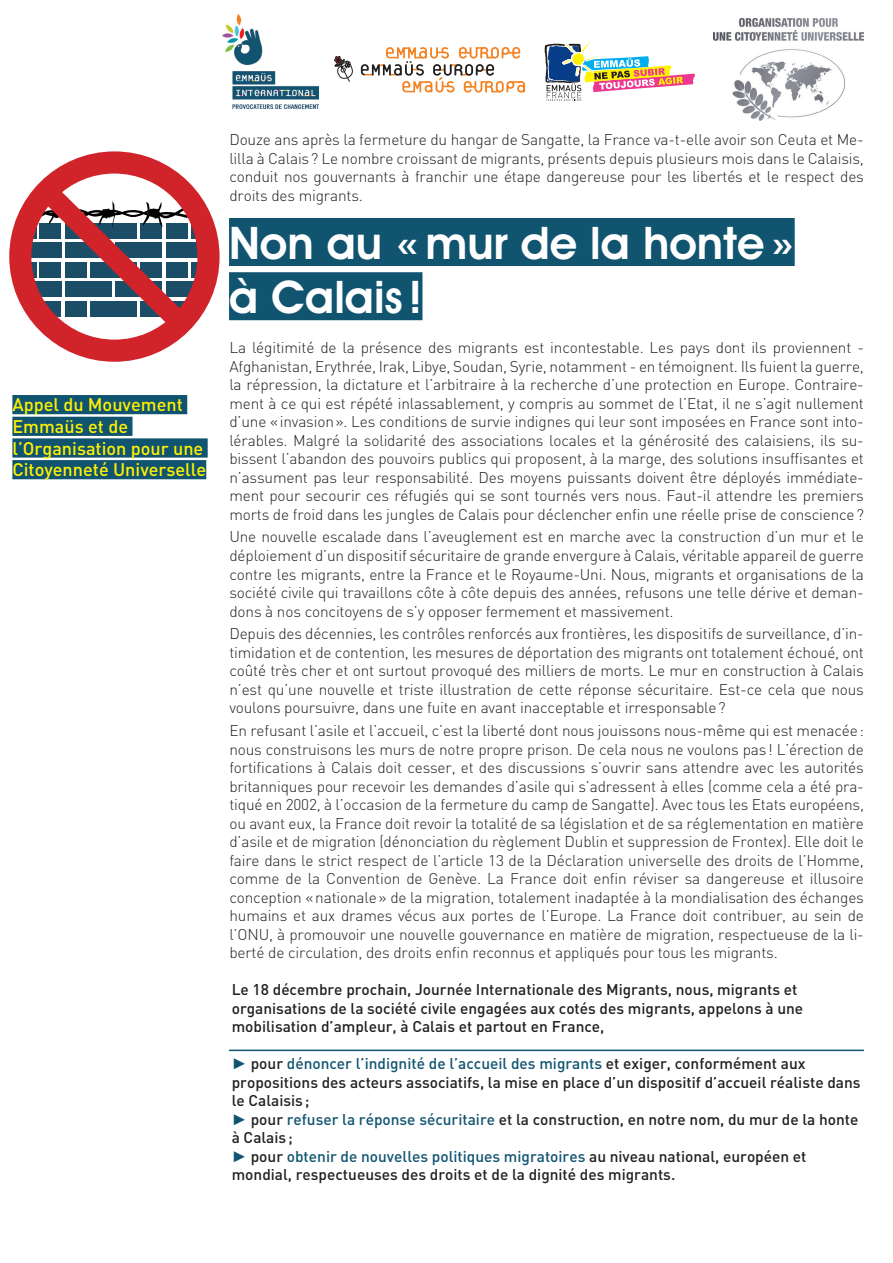
<style>
.page{position:relative;width:893px;height:1263px;background:#fff}
.page>*{position:absolute;margin:0;border:0;box-sizing:border-box;transform-origin:0 0}
.t1{font:600 45.15px/54.2px "Avant Garde IT Cby BT";color:#fff}
.t2{font:500 18px/21.8px "DIN";color:#fff101}
.t3{font:300 15.45px/18.5px "DIN";letter-spacing:-.01em;color:#231f20;text-align:justify}
.t4{font:500 15.45px/18.5px "DIN";color:#231f20}
.s1{font-family:"Arial";font-weight:400;color:#115470}
.s2{color:#115470}
</style>
<div class="page">
<div style="left:9px;top:151px;width:211px;height:211px;border:22px solid #d1232a;border-radius:50%"></div>
<svg style="left:18px;top:162px;width:191px;height:189px"></svg>
<div style="left:229px;top:218px;width:566px;height:48px;background:#115470"></div>
<div style="left:229px;top:272px;width:193px;height:48px;background:#115470"></div>
<div style="left:12px;top:395px;width:175px;height:19px;background:#115470"></div>
<div style="left:12px;top:417px;width:121px;height:19px;background:#115470"></div>
<div style="left:12px;top:438px;width:196px;height:20px;background:#115470"></div>
<div style="left:12px;top:460px;width:194px;height:19px;background:#115470"></div>
<img style="left:223px;top:14px;width:95px;height:95px">
<svg style="left:334px;top:47px;width:191px;height:46px"></svg>
<svg style="left:544px;top:41px;width:151px;height:60px"></svg>
<img style="left:713px;top:18px;width:151px;height:102px">
<hr style="left:229px;top:1049px;width:635px;height:2px;background:#115470">
<p class="t2" style="left:12px;top:393px;width:195px">Appel du Mouvement<br>Emmaüs et de l’Organisation pour une<br>Citoyenneté Universelle</p>
<p class="t3" style="left:229px;top:130px;width:636px">Douze ans après la fermeture du hangar de Sangatte, la France va-t-elle avoir son Ceuta et Me&shy;lilla à Calais? Le nombre croissant de migrants, présents depuis plusieurs mois dans le Calaisis, conduit nos gouvernants à franchir une étape dangereuse pour les libertés et le respect des droits des migrants.</p>
<h1 class="t1" style="left:229px;top:216px;width:567px">Non au «mur de la honte» à Calais !</h1>
<p class="t3" style="left:229px;top:338px;width:636px">La légitimité de la présence des migrants est incontestable. Les pays dont ils proviennent - Afghanistan, Erythrée, Irak, Libye, Soudan, Syrie, notamment - en témoignent. Ils fuient la guerre, la répression, la dictature et l’arbitraire à la recherche d’une protection en Europe. Contraire&shy;ment à ce qui est répété inlassablement, y compris au sommet de l’Etat, il ne s’agit nullement d’une «invasion». Les conditions de survie indignes qui leur sont imposées en France sont into&shy;lérables. Malgré la solidarité des associations locales et la générosité des calaisiens, ils su&shy;bissent l’abandon des pouvoirs publics qui proposent, à la marge, des solutions insuffisantes et n’assument pas leur responsabilité. Des moyens puissants doivent être déployés immédiate&shy;ment pour secourir ces réfugiés qui se sont tournés vers nous. Faut-il attendre les premiers morts de froid dans les jungles de Calais pour déclencher enfin une réelle prise de conscience?</p>
<p class="t3" style="left:229px;top:527px;width:636px">Une nouvelle escalade dans l’aveuglement est en marche avec la construction d’un mur et le déploiement d’un dispositif sécuritaire de grande envergure à Calais, véritable appareil de guerre contre les migrants, entre la France et le Royaume-Uni. Nous, migrants et organisations de la société civile qui travaillons côte à côte depuis des années, refusons une telle dérive et deman&shy;dons à nos concitoyens de s’y opposer fermement et massivement.</p>
<p class="t3" style="left:229px;top:624px;width:636px">Depuis des décennies, les contrôles renforcés aux frontières, les dispositifs de surveillance, d’in&shy;timidation et de contention, les mesures de déportation des migrants ont totalement échoué, ont coûté très cher et ont surtout provoqué des milliers de morts. Le mur en construction à Calais n’est qu’une nouvelle et triste illustration de cette réponse sécuritaire. Est-ce cela que nous voulons poursuivre, dans une fuite en avant inacceptable et irresponsable?</p>
<p class="t3" style="left:229px;top:721px;width:636px">En refusant l’asile et l’accueil, c’est la liberté dont nous jouissons nous-même qui est menacée: nous construisons les murs de notre propre prison. De cela nous ne voulons pas! L’érection de fortifications à Calais doit cesser, et des discussions s’ouvrir sans attendre avec les autorités britanniques pour recevoir les demandes d’asile qui s’adressent à elles (comme cela a été pra&shy;tiqué en 2002, à l’occasion de la fermeture du camp de Sangatte). Avec tous les Etats européens, ou avant eux, la France doit revoir la totalité de sa législation et de sa réglementation en matière d’asile et de migration (dénonciation du règlement Dublin et suppression de Frontex). Elle doit le faire dans le strict respect de l’article 13 de la Déclaration universelle des droits de l’Homme, comme de la Convention de Genève. La France doit enfin réviser sa dangereuse et illusoire conception «nationale» de la migration, totalement inadaptée à la mondialisation des échanges humains et aux drames vécus aux portes de l’Europe. La France doit contribuer, au sein de l’ONU, à promouvoir une nouvelle gouvernance en matière de migration, respectueuse de la li&shy;berté de circulation, des droits enfin reconnus et appliqués pour tous les migrants.</p>
<p class="t4" style="left:232px;top:980px;width:573px">Le 18 décembre prochain, Journée Internationale des Migrants, nous, migrants et organisations de la société civile engagées aux cotés des migrants, appelons à une mobilisation d’ampleur, à Calais et partout en France,</p>
<p class="t4" style="left:232px;top:1054px;width:630px"><span class="s1">►</span> pour <span class="s2">dénoncer l’indignité de l’accueil des migrants</span> et exiger, conformément aux propositions des acteurs associatifs, la mise en place d’un dispositif d’accueil réaliste dans le Calaisis ;<br><span class="s1">►</span> pour <span class="s2">refuser la réponse sécuritaire</span> et la construction, en notre nom, du mur de la honte à Calais ;<br><span class="s1">►</span> pour <span class="s2">obtenir de nouvelles politiques migratoires</span> au niveau national, européen et mondial, respectueuses des droits et de la dignité des migrants.</p>
</div>
